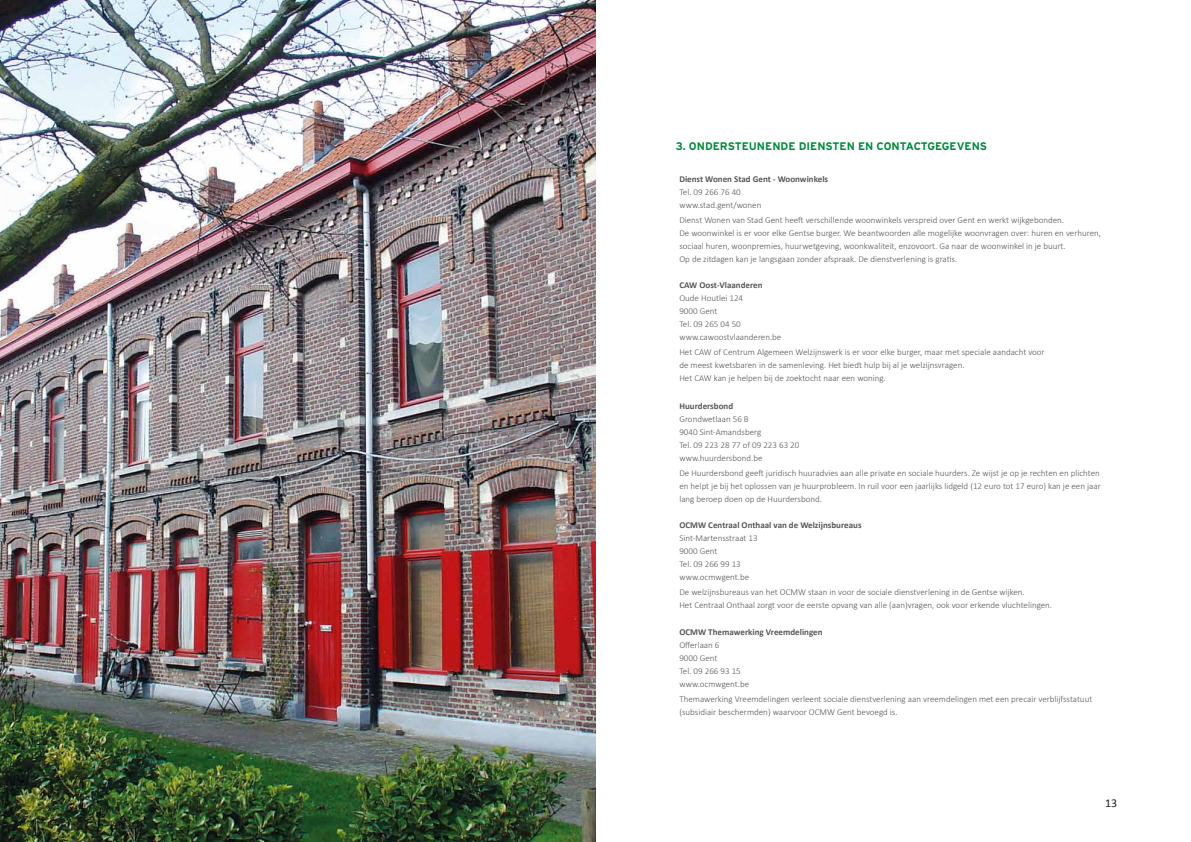
<style>
.page{position:relative;width:1191px;height:842px;background:#fff}
.page>*{position:absolute;margin:0;border:0;box-sizing:border-box;transform-origin:0 0}
.t1{font:12px "Calibri";color:#1d1d1b}
.t2{font:700 11px "Interstate";color:#008a3c}
.t3{font:300 9px/13px "Calibri";color:#575756}
.t4{font:700 9px "Calibri";color:#575756}
</style>
<div class="page">
<img style="left:0;top:0;width:595px;height:842px">
<p class="t2" style="left:676px;top:140px;width:313px">3. ONDERSTEUNENDE DIENSTEN EN CONTACTGEGEVENS</p>
<p class="t4" style="left:679px;top:173px;width:150px">Dienst Wonen Stad Gent - Woonwinkels</p>
<p class="t3" style="left:679px;top:185px;width:84px">Tel. 09 266 76 40 www.stad.gent/wonen</p>
<p class="t3" style="left:679px;top:213px;width:423px">Dienst Wonen van Stad Gent heeft verschillende woonwinkels verspreid over Gent en werkt wijkgebonden.<br>De woonwinkel is er voor elke Gentse burger. We beantwoorden alle mogelijke woonvragen over: huren en verhuren, sociaal huren, woonpremies, huurwetgeving, woonkwaliteit, enzovoort. Ga naar de woonwinkel in je buurt.<br>Op de zitdagen kan je langsgaan zonder afspraak. De dienstverlening is gratis.</p>
<p class="t4" style="left:679px;top:280px;width:85px">CAW Oost-Vlaanderen</p>
<p class="t3" style="left:679px;top:291px;width:103px">Oude Houtlei 124<br>9000 Gent<br>Tel. 09 265 04 50 www.cawoostvlaanderen.be</p>
<p class="t3" style="left:679px;top:345px;width:367px">Het CAW of Centrum Algemeen Welzijnswerk is er voor elke burger, maar met speciale aandacht voor de meest kwetsbaren in de samenleving. Het biedt hulp bij al je welzijnsvragen.<br>Het CAW kan je helpen bij de zoektocht naar een woning.</p>
<p class="t4" style="left:679px;top:400px;width:55px">Huurdersbond</p>
<p class="t3" style="left:679px;top:412px;width:122px">Grondwetlaan 56 B<br>9040 Sint-Amandsberg<br>Tel. 09 223 28 77 of 09 223 63 20 www.huurdersbond.be</p>
<p class="t3" style="left:679px;top:466px;width:423px;text-align:justify">De Huurdersbond geeft juridisch huuradvies aan alle private en sociale huurders. Ze wijst je op je rechten en plichten en helpt je bij het oplossen van je huurprobleem. In ruil voor een jaarlijks lidgeld (12 euro tot 17 euro) kan je een jaar lang beroep doen op de Huurdersbond.</p>
<p class="t4" style="left:679px;top:520px;width:184px">OCMW Centraal Onthaal van de Welzijnsbureaus</p>
<p class="t3" style="left:679px;top:531px;width:80px">Sint-Martensstraat 13<br>9000 Gent<br>Tel. 09 266 99 13 www.ocmwgent.be</p>
<p class="t3" style="left:679px;top:585px;width:374px">De welzijnsbureaus van het OCMW staan in voor de sociale dienstverlening in de Gentse wijken.<br>Het Centraal Onthaal zorgt voor de eerste opvang van alle (aan)vragen, ook voor erkende vluchtelingen.</p>
<p class="t4" style="left:679px;top:626px;width:145px">OCMW Themawerking Vreemdelingen</p>
<p class="t3" style="left:679px;top:638px;width:71px">Offerlaan 6<br>9000 Gent<br>Tel. 09 266 93 15 www.ocmwgent.be</p>
<p class="t3" style="left:679px;top:692px;width:414px">Themawerking Vreemdelingen verleent sociale dienstverlening aan vreemdelingen met een precair verblijfsstatuut (subsidiair beschermden) waarvoor OCMW Gent bevoegd is.</p>
<h1 class="t1" style="left:1105px;top:795px;width:14px">13</h1>
</div>
